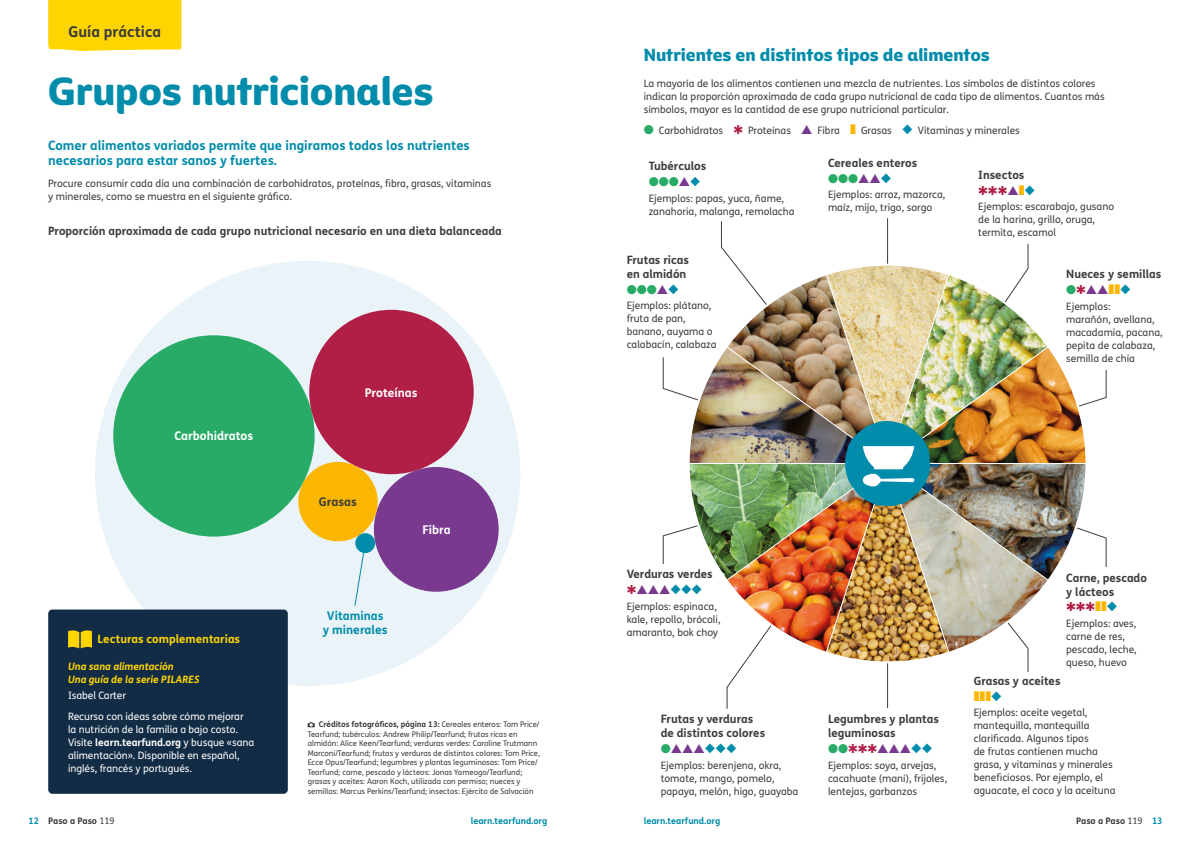
<style>
.page{position:relative;width:1191px;height:842px;background:#fff}
.page>*{position:absolute;margin:0;border:0;box-sizing:border-box;transform-origin:0 0}
.Heading_1_Take_and_u{font:38px "Tearfund Sans";letter-spacing:-.005em;color:#008caa}
.Box_head{font:17px "Tearfund Sans";color:#008caa}
.Heading_2__2aft_befo{font:700 15px "FS Me";color:#3c3c3b}
.Number_in_6mm_circle{font:14px "Zapf Dingbats ITC";color:#fab600}
.Heading_2__2aft_befo-2{font:700 13px/15px "FS Me";color:#008caa}
.Number_in_6mm_circle-2{font:13px "Zapf Dingbats ITC";color:#b21f46}
.Number_in_6mm_circle-3{font:12.7px "Zapf Dingbats ITC";color:#27ab67}
.Body{font:700 12px "FS Me";color:#fff}
.Body-2{font:700 12px/14px "FS Me";color:#008caa;text-align:center}
.Body-3{font:700 12px "FS Me";color:#3c3c3b}
.Heading_3__1aft_befo{font:700 11.5px/14px "FS Me";color:#3c3c3b}
.Box_head_small_icon{font:700 11.5px "FS Me";color:#ffd500}
.Body-4{font:10.2px/13px "FS Me";color:#3c3c3b}
.Body-5{font:10.2px/13px "FS Me";letter-spacing:-.005em;color:#fff}
.Body-6{font:italic 700 10.2px/13px "FS Me";letter-spacing:-.005em;color:#ffd500}
.t1{font:700 9px "FS Me";color:#008caa}
.t2{font:700 9px "FS Me";color:#3c3c3b}
.Photo_caption{font:700 8px "FS Me";color:#3c3c3b}
.Photo_caption-2{font:7.8px/9.5px "FS Me";color:#3c3c3b}
.s1{font-weight:700}
.s2{font-weight:400;font-size:7.8px}
.s3{color:#27ab67}
.s4{color:#b21f46}
.s5{color:#78398e}
.s6{color:#fab600}
.s7{color:#008caa}
.s8{font-weight:400}
</style>
<div class="page">
<div style="left:95px;top:261px;width:425px;height:425px;background:#eaf3f8;border-radius:50%"></div>
<div style="left:48px;top:0;width:133px;height:51px;background:#ffd500"></div>
<div style="left:113px;top:335px;width:202px;height:202px;background:#27ab67;border-radius:50%"></div>
<div style="left:309px;top:310px;width:165px;height:164px;background:#b21f46;border-radius:50%"></div>
<div style="left:374px;top:467px;width:124px;height:125px;background:#78398e;border-radius:50%"></div>
<div style="left:298px;top:462px;width:80px;height:79px;background:#fab600;border-radius:50%"></div>
<div style="left:355px;top:533px;width:20px;height:20px;background:#008caa;border-radius:50%"></div>
<svg style="left:354px;top:542px;width:11px;height:64px"></svg>
<svg style="left:308px;top:722px;width:7px;height:5px"></svg>
<hr style="left:887px;top:218px;width:1px;height:80px;background:#3c3c3b">
<img style="left:662px;top:220px;width:445px;height:489px">
<div style="left:48px;top:609px;width:240px;height:185px;background:#132c45;border-radius:4px"></div>
<svg style="left:68px;top:630px;width:24px;height:18px"></svg>
<h2 class="Heading_2__2aft_befo" style="left:68px;top:21px;width:94px">Guía práctica</h2>
<p class="Heading_1_Take_and_u" style="left:48px;top:57px;width:386px">Grupos nutricionales</p>
<h2 class="Heading_2__2aft_befo-2" style="left:48px;top:137px;width:423px">Comer alimentos variados permite que ingiramos todos los nutrientes necesarios para estar sanos y fuertes.</h2>
<p class="Body-4" style="left:48px;top:176px;width:445px">Procure consumir cada día una combinación de carbohidratos, proteínas, fibra, grasas, vitaminas y minerales, como se muestra en el siguiente gráfico.</p>
<h3 class="Heading_3__1aft_befo" style="left:48px;top:224px;width:455px">Proporción aproximada de cada grupo nutricional necesario en una dieta balanceada</h3>
<p class="Body" style="left:174px;top:427px;width:80px">Carbohidratos</p>
<p class="Box_head_small_icon" style="left:98px;top:630px;width:144px">Lecturas complementarias</p>
<p class="Body-6" style="left:68px;top:659px;width:133px">Una sana alimentación<br>Una guía de la serie PILARES</p>
<p class="Body-5" style="left:68px;top:688px;width:60px">Isabel Carter</p>
<p class="Body-5" style="left:68px;top:710px;width:188px">Recurso con ideas sobre cómo mejorar la nutrición de la familia a bajo costo.<br>Visite <span class="s1">learn.tearfund.org</span> y busque «sana alimentación». Disponible en español, inglés, francés y portugués.</p>
<p class="Body" style="left:365px;top:383px;width:54px">Proteínas</p>
<p class="Body-3" style="left:319px;top:492px;width:39px">Grasas</p>
<p class="Body" style="left:422px;top:520px;width:30px">Fibra</p>
<p class="Body-2" style="left:323px;top:608px;width:66px">Vitaminas y minerales</p>
<p class="Photo_caption" style="left:319px;top:718px;width:222px">Créditos fotográficos, página 13: <span class="s2">Cereales enteros: Tom Price/</span></p>
<p class="Photo_caption-2" style="left:308px;top:729px;width:234px">Tearfund; tubérculos: Andrew Philip/Tearfund; frutas ricas en almidón: Alice Keen/Tearfund; verduras verdes: Caroline Trutmann Marconi/Tearfund; frutas y verduras de distintos colores: Tom Price, Ecce Opus/Tearfund; legumbres y plantas leguminosas: Tom Price/ Tearfund; carne, pescado y lácteos: Jonas Yameogo/Tearfund; grasas y aceites: Aaron Koch, utilizada con permiso; nueces y semillas: Marcus Perkins/Tearfund; insectos: Ejército de Salvación</p>
<p class="Box_head" style="left:643px;top:39px;width:347px">Nutrientes en distintos tipos de alimentos</p>
<p class="Body-4" style="left:643px;top:76px;width:462px">La mayoría de los alimentos contienen una mezcla de nutrientes. Los símbolos de distintos colores indican la proporción aproximada de cada grupo nutricional de cada tipo de alimentos. Cuantos más símbolos, mayor es la cantidad de ese grupo nutricional particular.</p>
<p class="Body-4" style="left:643px;top:124px;width:378px"><span class="s3">●</span> Carbohidratos <span class="s4">✱</span> Proteínas <span class="s5">▲</span> Fibra <span class="s6">❚</span> Grasas <span class="s7">◆</span> Vitaminas y minerales</p>
<h3 class="Heading_3__1aft_befo" style="left:648px;top:159px;width:59px">Tubérculos</h3>
<p class="Number_in_6mm_circle-3" style="left:648px;top:176px;width:53px">●●●<span class="s5">▲</span><span class="s7">◆</span></p>
<p class="Body-4" style="left:648px;top:192px;width:147px">Ejemplos: papas, yuca, ñame, zanahoria, malanga, remolacha</p>
<h3 class="Heading_3__1aft_befo" style="left:626px;top:252px;width:64px">Frutas ricas en almidón</h3>
<p class="Number_in_6mm_circle-3" style="left:626px;top:283px;width:54px">●●●<span class="s5">▲</span><span class="s7">◆</span></p>
<p class="Body-4" style="left:626px;top:299px;width:91px">Ejemplos: plátano, fruta de pan, banano, auyama o calabacín, calabaza</p>
<h3 class="Heading_3__1aft_befo" style="left:828px;top:155px;width:91px">Cereales enteros</h3>
<p class="Number_in_6mm_circle-3" style="left:828px;top:172px;width:65px">●●●<span class="s5">▲▲</span><span class="s7">◆</span></p>
<p class="Body-4" style="left:828px;top:188px;width:119px">Ejemplos: arroz, mazorca, maíz, mijo, trigo, sorgo</p>
<h3 class="Heading_3__1aft_befo" style="left:978px;top:167px;width:48px">Insectos</h3>
<p class="Number_in_6mm_circle-2" style="left:978px;top:184px;width:58px">✱✱✱<span class="s5">▲</span><span class="s6">❚</span><span class="s7">◆</span></p>
<p class="Body-4" style="left:978px;top:200px;width:137px">Ejemplos: escarabajo, gusano de la harina, grillo, oruga, termita, escamol</p>
<h3 class="Heading_3__1aft_befo" style="left:1066px;top:266px;width:97px">Nueces y semillas</h3>
<p class="Number_in_6mm_circle-3" style="left:1066px;top:283px;width:66px">●<span class="s4">✱</span><span class="s5">▲▲</span><span class="s6">❚❚</span><span class="s7">◆</span></p>
<p class="Body-4" style="left:1066px;top:299px;width:98px">Ejemplos:<br>marañón, avellana, macadamia, pacana, pepita de calabaza, semilla de chía</p>
<h3 class="Heading_3__1aft_befo" style="left:626px;top:567px;width:88px">Verduras verdes</h3>
<p class="Number_in_6mm_circle-2" style="left:626px;top:584px;width:77px">✱<span class="s5">▲▲▲</span><span class="s7">◆◆◆</span></p>
<p class="Body-4" style="left:626px;top:600px;width:95px">Ejemplos: espinaca, kale, repollo, brócoli, amaranto, bok choy</p>
<h3 class="Heading_3__1aft_befo" style="left:660px;top:711px;width:106px">Frutas y verduras de distintos colores</h3>
<p class="Number_in_6mm_circle-3" style="left:660px;top:742px;width:77px">●<span class="s5">▲▲▲</span><span class="s7">◆◆◆</span></p>
<p class="Body-4" style="left:660px;top:758px;width:139px">Ejemplos: berenjena, okra, tomate, mango, pomelo, papaya, melón, higo, guayaba</p>
<h3 class="Heading_3__1aft_befo" style="left:828px;top:711px;width:112px">Legumbres y plantas leguminosas</h3>
<p class="Number_in_6mm_circle-3" style="left:828px;top:742px;width:106px">●●<span class="s4">✱✱✱</span><span class="s5">▲▲▲</span><span class="s7">◆◆</span></p>
<p class="Body-4" style="left:828px;top:758px;width:121px">Ejemplos: soya, arvejas, cacahuate (maní), frijoles, lentejas, garbanzos</p>
<h3 class="Heading_3__1aft_befo" style="left:1066px;top:570px;width:82px">Carne, pescado y lácteos</h3>
<p class="Number_in_6mm_circle-2" style="left:1066px;top:601px;width:53px">✱✱✱<span class="s6">❚❚</span><span class="s7">◆</span></p>
<p class="Body-4" style="left:1066px;top:617px;width:72px">Ejemplos: aves, carne de res, pescado, leche, queso, huevo</p>
<h3 class="Heading_3__1aft_befo" style="left:973px;top:673px;width:88px">Grasas y aceites</h3>
<p class="Number_in_6mm_circle" style="left:973px;top:689px;width:30px">❚❚❚<span class="s7">◆</span></p>
<p class="Body-4" style="left:973px;top:706px;width:143px">Ejemplos: aceite vegetal, mantequilla, mantequilla clarificada. Algunos tipos<br>de frutas contienen mucha grasa, y vitaminas y minerales beneficiosos. Por ejemplo, el aguacate, el coco y la aceituna</p>
<p class="t2" style="left:28px;top:813px;width:88px"><span class="s7">12</span> Paso a Paso <span class="s8">119</span></p>
<p class="t1" style="left:471px;top:813px;width:78px">learn.tearfund.org</p>
<p class="t1" style="left:643px;top:813px;width:78px">learn.tearfund.org</p>
<p class="t2" style="left:1076px;top:813px;width:88px">Paso a Paso <span class="s8">119</span> <span class="s7">13</span></p>
</div>
